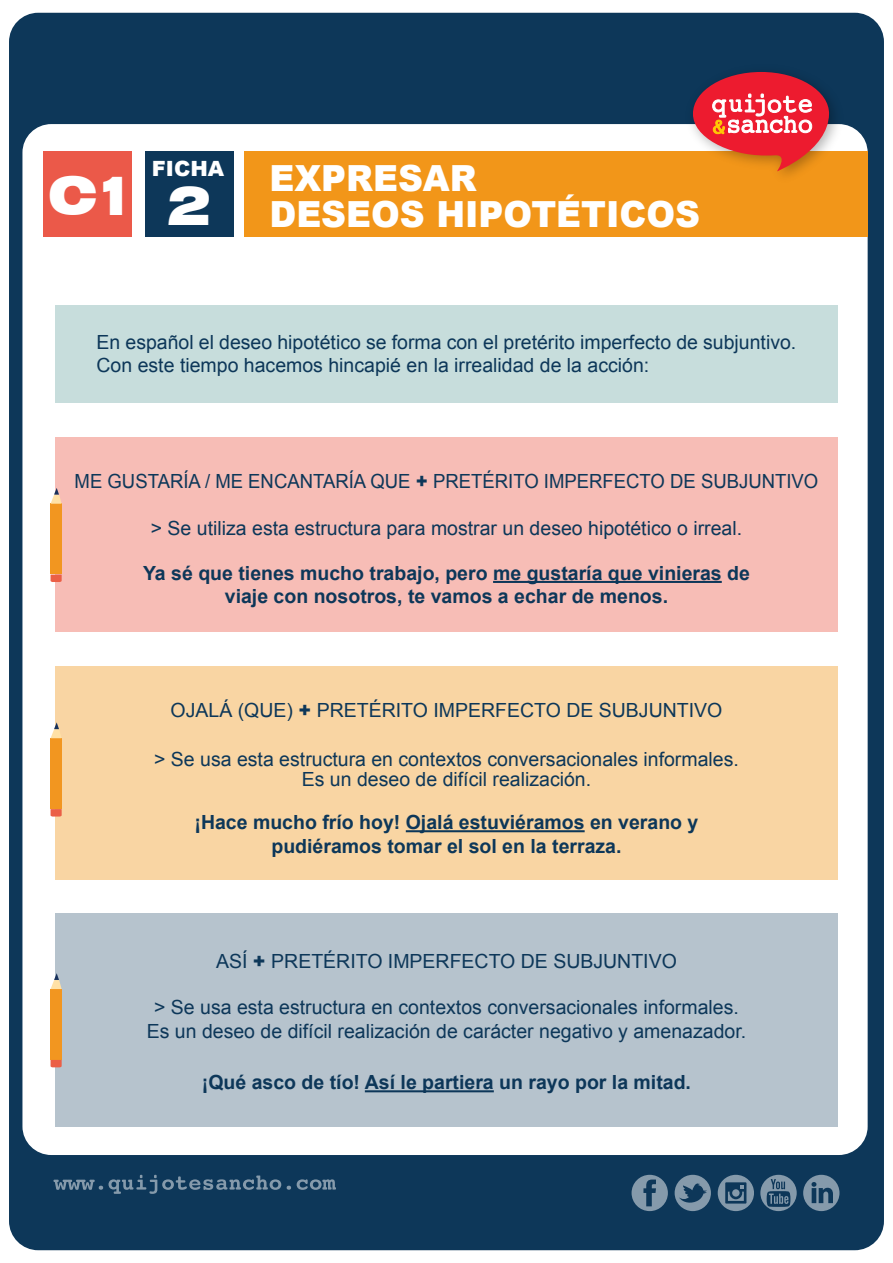
<style>
.page{position:relative;width:893px;height:1263px;background:#fff}
.page>*{position:absolute;margin:0;border:0;box-sizing:border-box;transform-origin:0 0}
.t1{font:900 expanded 54px "Swiss 721 BT";color:#fff;scale:.84 1}
.t2{font:900 expanded 53.4px "Swiss 721 BT";color:#fff;scale:.89 1}
.t3{font:900 36px/36px "Arial";color:#fff;scale:.96 1}
.t4{font:900 21px "Arial";color:#fff}
.t5{font:19.5px/23.4px "Arial";color:#0d3759;text-align:center}
.t6{font:700 19.5px/23.4px "Arial";color:#0d3759;text-align:center}
.t7{font:19.5px "Arial";color:#0d3759;scale:.95 1}
.s1{font-size:54.3px}
.s2{font-weight:900}
</style>
<div class="page">
<div style="left:9px;top:13px;width:875px;height:1237px;background:#0d3759;border-radius:29px"></div>
<div style="left:22px;top:124px;width:846px;height:1031px;background:#fff;border-radius:29px"></div>
<div style="left:55px;top:437px;width:783px;height:195px;background:#f7bdb6"></div>
<div style="left:55px;top:666px;width:783px;height:214px;background:#f9d5a3"></div>
<div style="left:55px;top:913px;width:783px;height:214px;background:#b6c3cd"></div>
<div style="left:244px;top:151px;width:623px;height:86px;background:#f29619"></div>
<div style="left:43px;top:151px;width:89px;height:86px;background:#eb5949"></div>
<div style="left:145px;top:151px;width:89px;height:86px;background:#0d3759"></div>
<div style="left:55px;top:305px;width:783px;height:98px;background:#c7dddc"></div>
<hr style="left:493px;top:581px;width:229px;height:2px;background:#0d3759">
<hr style="left:406px;top:830px;width:179px;height:2px;background:#0d3759">
<hr style="left:365px;top:1090px;width:129px;height:2px;background:#0d3759">
<div style="left:51px;top:504px;width:11px;height:70px;background:#f29620"></div>
<svg style="left:51px;top:488px;width:11px;height:16px"></svg>
<svg style="left:51px;top:575px;width:11px;height:7px"></svg>
<div style="left:51px;top:738px;width:11px;height:70px;background:#f29620"></div>
<svg style="left:51px;top:722px;width:10px;height:16px"></svg>
<svg style="left:51px;top:809px;width:11px;height:7px"></svg>
<div style="left:51px;top:989px;width:11px;height:70px;background:#f29620"></div>
<svg style="left:51px;top:973px;width:11px;height:16px"></svg>
<svg style="left:51px;top:1060px;width:11px;height:7px"></svg>
<svg style="left:675px;top:1175px;width:36px;height:36px"></svg>
<svg style="left:632px;top:1175px;width:36px;height:36px"></svg>
<svg style="left:718px;top:1175px;width:36px;height:36px"></svg>
<svg style="left:732px;top:1189px;width:8px;height:8px"></svg>
<svg style="left:760px;top:1175px;width:37px;height:36px"></svg>
<svg style="left:803px;top:1175px;width:36px;height:36px"></svg>
<svg style="left:53px;top:1180px;width:50px;height:10px"></svg>
<svg style="left:109px;top:1175px;width:172px;height:19px"></svg>
<svg style="left:287px;top:1186px;width:4px;height:4px"></svg>
<svg style="left:297px;top:1179px;width:39px;height:11px"></svg>
<img style="left:680px;top:102px;width:169px;height:74px">
<svg style="left:693px;top:72px;width:136px;height:99px"></svg>
<h2 class="t2" style="left:48px;top:163px;width:102px">C<span class="s1">1</span></h2>
<p class="t4" style="left:152px;top:153px;width:74px">FICHA</p>
<h1 class="t1" style="left:168px;top:173px;width:53px">2</h1>
<h3 class="t3" style="left:270px;top:159px;width:450px">EXPRESAR<br>DESEOS HIPOTÉTICOS</h3>
<p class="t5" style="left:97px;top:330px;width:701px;text-align:left">En español el deseo hipotético se forma con el pretérito imperfecto de subjuntivo.<br>Con este tiempo hacemos hincapié en la irrealidad de la acción:</p>
<p class="t7" style="left:75px;top:468px;width:784px">ME GUSTARÍA / ME ENCANTARÍA QUE <span class="s2">+</span> PRETÉRITO IMPERFECTO DE SUBJUNTIVO</p>
<p class="t5" style="left:151px;top:517px;width:593px">&gt; Se utiliza esta estructura para mostrar un deseo hipotético o irreal.</p>
<p class="t6" style="left:143px;top:562px;width:608px">Ya sé que tienes mucho trabajo, pero me gustaría que vinieras de viaje con nosotros, te vamos a echar de menos.</p>
<p class="t5" style="left:171px;top:698px;width:553px">OJALÁ (QUE) <span class="s2">+</span> PRETÉRITO IMPERFECTO DE SUBJUNTIVO</p>
<p class="t5" style="left:154px;top:749px;width:586px;line-height:20px">&gt; Se usa esta estructura en contextos conversacionales informales.<br>Es un deseo de difícil realización.</p>
<p class="t6" style="left:195px;top:811px;width:505px">¡Hace mucho frío hoy! Ojalá estuviéramos en verano y pudiéramos tomar el sol en la terraza.</p>
<p class="t5" style="left:216px;top:949px;width:462px">ASÍ <span class="s2">+</span> PRETÉRITO IMPERFECTO DE SUBJUNTIVO</p>
<p class="t5" style="left:147px;top:996px;width:601px">&gt; Se usa esta estructura en contextos conversacionales informales.<br>Es un deseo de difícil realización de carácter negativo y amenazador.</p>
<p class="t6" style="left:202px;top:1071px;width:491px">¡Qué asco de tío! Así le partiera un rayo por la mitad.</p>
</div>
